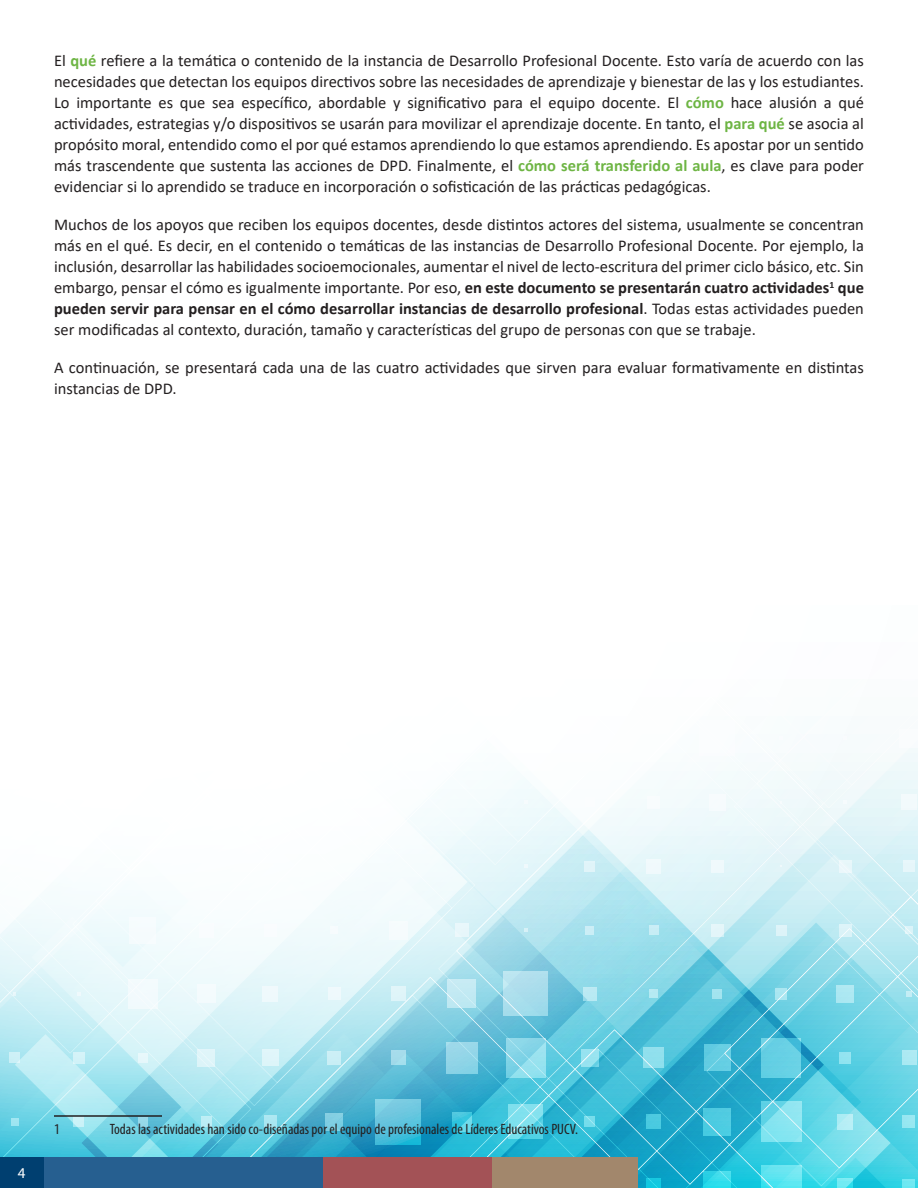
<style>
.page{position:relative;width:918px;height:1188px;background:#fff}
.page>*{position:absolute;margin:0;border:0;box-sizing:border-box;transform-origin:0 0}
.t1{font:16.5px/21px "Calibri";color:#231f20;text-align:justify}
.t2{font:condensed 15px "Myriad Pro";color:#231f20}
.t3{font:15px "Myriad Pro";color:#fff}
.s1{font-weight:700;color:#6eb544}
.s2{font-weight:700}
</style>
<div class="page">
<svg style="left:0;top:777px;width:918px;height:411px"></svg>
<div style="left:11px;top:1118px;width:8px;height:8px;background:#9fe5f1"></div>
<div style="left:10px;top:1053px;width:10px;height:10px;background:#ccf0f7"></div>
<div style="left:73px;top:1116px;width:11px;height:11px;background:#cbf3f8"></div>
<div style="left:73px;top:1052px;width:12px;height:12px;background:#d2f2f8"></div>
<div style="left:138px;top:1117px;width:9px;height:9px;background:#95d9e9"></div>
<div style="left:138px;top:1053px;width:9px;height:10px;background:#e6f7fb"></div>
<div style="left:128px;top:979px;width:29px;height:30px;background:#f3fafd"></div>
<div style="left:130px;top:917px;width:26px;height:26px;background:#f6fbfd"></div>
<div style="left:201px;top:1116px;width:11px;height:11px;background:#bcedf5"></div>
<div style="left:198px;top:1049px;width:17px;height:17px;background:#dff5f9"></div>
<div style="left:197px;top:985px;width:18px;height:18px;background:#f4fbfd"></div>
<div style="left:199px;top:923px;width:15px;height:14px;background:#fdfeff"></div>
<div style="left:264px;top:1115px;width:13px;height:13px;background:#aae7f1"></div>
<div style="left:262px;top:1050px;width:16px;height:16px;background:#dff5fa"></div>
<div style="left:263px;top:986px;width:15px;height:16px;background:#eff9fc"></div>
<div style="left:264px;top:924px;width:13px;height:12px;background:#fdfeff"></div>
<div style="left:326px;top:1113px;width:17px;height:17px;background:#80cee2"></div>
<div style="left:327px;top:1051px;width:14px;height:14px;background:#caeff6"></div>
<div style="left:328px;top:988px;width:12px;height:12px;background:#eff9fc"></div>
<div style="left:330px;top:926px;width:8px;height:8px;background:#fdfeff"></div>
<svg style="left:376px;top:1099px;width:45px;height:45px;background:#5cc3dd"></svg>
<div style="left:391px;top:1051px;width:14px;height:14px;background:#a5dceb"></div>
<div style="left:391px;top:987px;width:14px;height:14px;background:#dff5f9"></div>
<div style="left:389px;top:921px;width:18px;height:18px;background:#f6fbfd"></div>
<svg style="left:452px;top:1112px;width:19px;height:19px"></svg>
<svg style="left:446px;top:1042px;width:31px;height:31px"></svg>
<div style="left:448px;top:980px;width:28px;height:28px;background:#c3eaf3"></div>
<div style="left:455px;top:923px;width:14px;height:14px;background:#e8f7fa"></div>
<svg style="left:508px;top:1104px;width:35px;height:35px"></svg>
<svg style="left:506px;top:1038px;width:40px;height:40px;background:#8ddaea"></svg>
<div style="left:504px;top:972px;width:44px;height:44px;background:linear-gradient(to bottom,#b4e0ee,#a2dceb)"></div>
<svg style="left:524px;top:928px;width:4px;height:4px"></svg>
<svg style="left:524px;top:864px;width:4px;height:4px"></svg>
<svg style="left:524px;top:800px;width:4px;height:4px"></svg>
<svg style="left:584px;top:1116px;width:11px;height:11px"></svg>
<svg style="left:581px;top:1049px;width:17px;height:17px"></svg>
<div style="left:583px;top:987px;width:13px;height:14px;background:#b9e9f3"></div>
<div style="left:585px;top:926px;width:9px;height:8px;background:#cbedf6"></div>
<div style="left:584px;top:861px;width:11px;height:10px;background:#e0f4f9"></div>
<div style="left:585px;top:798px;width:9px;height:9px;background:#fdfeff"></div>
<svg style="left:646px;top:1178px;width:15px;height:10px"></svg>
<div style="left:646px;top:1115px;width:15px;height:14px;background:#49cae0"></div>
<div style="left:643px;top:1047px;width:21px;height:21px;background:#90e0ed"></div>
<div style="left:649px;top:990px;width:9px;height:8px;background:#b5eaf2"></div>
<div style="left:649px;top:925px;width:9px;height:10px;background:#c8edf5"></div>
<div style="left:646px;top:859px;width:15px;height:14px;background:#f0f9fc"></div>
<div style="left:647px;top:796px;width:13px;height:13px;background:#fdfeff"></div>
<svg style="left:703px;top:1172px;width:28px;height:16px"></svg>
<div style="left:703px;top:1108px;width:28px;height:28px;background:#4dcbe1"></div>
<svg style="left:704px;top:1045px;width:26px;height:26px"></svg>
<div style="left:713px;top:989px;width:9px;height:10px;background:#a1e4ef"></div>
<div style="left:711px;top:924px;width:13px;height:12px;background:#e4f5f9"></div>
<div style="left:711px;top:860px;width:13px;height:12px;background:#eff9fc"></div>
<div style="left:709px;top:794px;width:17px;height:16px;background:#fdfeff"></div>
<div style="left:561px;top:748px;width:357px;height:37px;background:#f6fbfd"></div>
<svg style="left:758px;top:792px;width:160px;height:396px;background:#94dfec"></svg>
<svg style="left:905px;top:926px;width:8px;height:8px"></svg>
<div style="left:903px;top:860px;width:12px;height:12px;background:#e6f6fa"></div>
<div style="left:901px;top:795px;width:16px;height:15px;background:#f2fafc"></div>
<hr style="left:54px;top:1115px;width:108px;height:2px;background:#231f20">
<div style="left:0;top:1157px;width:637px;height:31px;background:#265f90"></div>
<div style="left:0;top:1157px;width:44px;height:31px;background:#003f70"></div>
<div style="left:323px;top:1157px;width:314px;height:31px;background:#a35256"></div>
<div style="left:492px;top:1157px;width:145px;height:31px;background:#a2876c"></div>
<p class="t1" style="left:54px;top:50px;width:811px">El <span class="s1">qué</span> refiere a la temática o contenido de la instancia de Desarrollo Profesional Docente. Esto varía de acuerdo con las necesidades que detectan los equipos directivos sobre las necesidades de aprendizaje y bienestar de las y los estudiantes.<br>Lo importante es que sea específico, abordable y significativo para el equipo docente. El <span class="s1">cómo</span> hace alusión a qué actividades, estrategias y/o dispositivos se usarán para movilizar el aprendizaje docente. En tanto, el <span class="s1">para qué</span> se asocia al propósito moral, entendido como el por qué estamos aprendiendo lo que estamos aprendiendo. Es apostar por un sentido más trascendente que sustenta las acciones de DPD. Finalmente, el <span class="s1">cómo será transferido al aula</span>, es clave para poder evidenciar si lo aprendido se traduce en incorporación o sofisticación de las prácticas pedagógicas.</p>
<p class="t1" style="left:54px;top:214px;width:812px">Muchos de los apoyos que reciben los equipos docentes, desde distintos actores del sistema, usualmente se concentran más en el qué. Es decir, en el contenido o temáticas de las instancias de Desarrollo Profesional Docente. Por ejemplo, la inclusión, desarrollar las habilidades socioemocionales, aumentar el nivel de lecto-escritura del primer ciclo básico, etc. Sin embargo, pensar el cómo es igualmente importante. Por eso, <span class="s2">en este documento se presentarán cuatro actividades</span><sup>1</sup> <span class="s2">que pueden servir para pensar en el cómo desarrollar instancias de desarrollo profesional</span>. Todas estas actividades pueden ser modificadas al contexto, duración, tamaño y características del grupo de personas con que se trabaje.</p>
<p class="t1" style="left:54px;top:357px;width:811px">A continuación, se presentará cada una de las cuatro actividades que sirven para evaluar formativamente en distintas instancias de DPD.</p>
<p class="t3" style="left:18px;top:1164px;width:9px">4</p>
<p class="t2" style="left:54px;top:1120px;width:7px">1</p>
<p class="t2" style="left:110px;top:1120px;width:470px">Todas las actividades han sido co-diseñadas por el equipo de profesionales de Líderes Educativos PUCV.</p>
</div>
